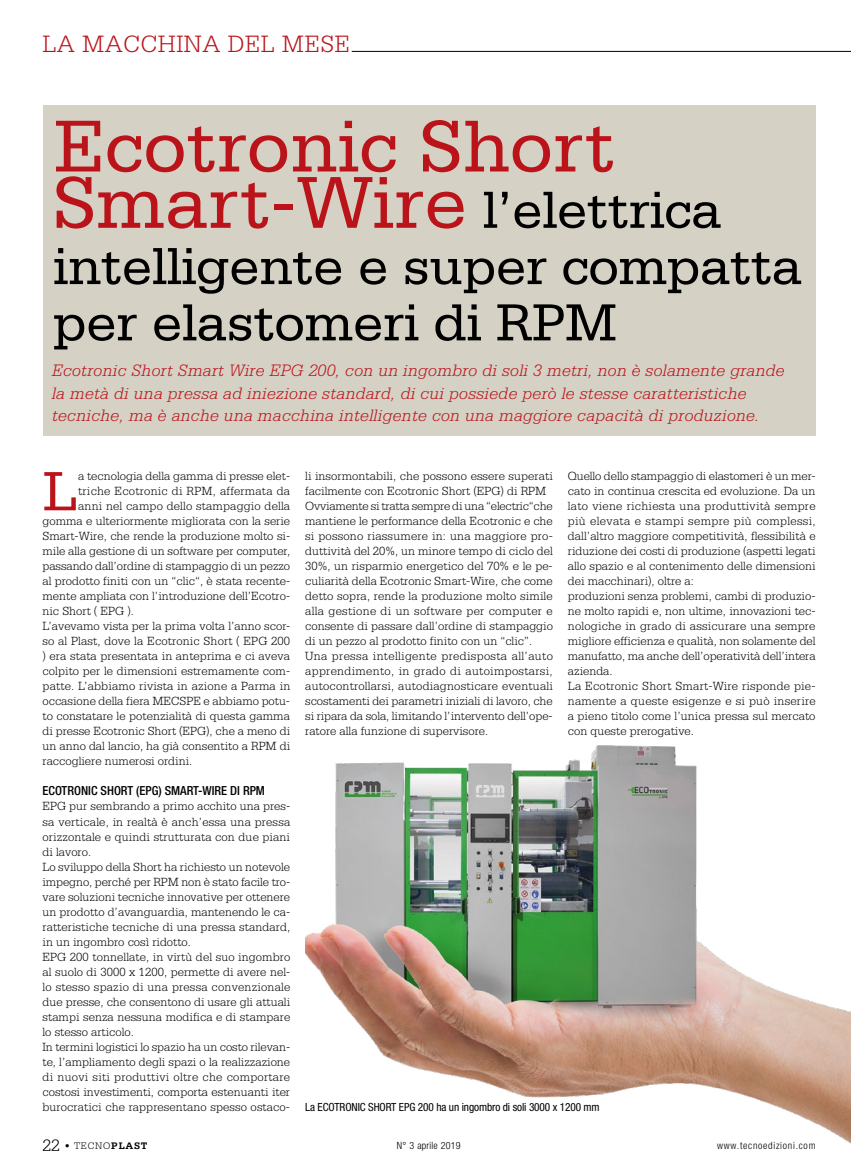
<style>
.page{position:relative;width:851px;height:1170px;background:#fff}
.page>*{position:absolute;margin:0;border:0;box-sizing:border-box;transform-origin:0 0}
.t1{font:77.5px "Serifa LT";color:#ba131a}
.t2{font:58.38px "Serifa LT";color:#ba131a}
.t3{font:55px/56.2px "Serifa LT";letter-spacing:-.01em;color:#000}
.t4{font:300 25px "Serifa LT";letter-spacing:.02em;color:#ba131a}
.t5{font:italic 300 17.5px/22.5px "Serifa LT";letter-spacing:.02em;color:#ba131a}
.t6{font:300 12.5px/15px "Serifa LT";color:#000}
.t7{font:500 condensed 12.5px "Helvetica Neue LT Std";color:#000}
.t8{font:condensed 11.25px "Helvetica Neue LT";letter-spacing:-.01em;color:#000}
.t9{font:300 condensed 10px "Helvetica Neue LT";letter-spacing:.075em;color:#000}
.t10{font:300 10px "Serifa LT";letter-spacing:.075em;color:#000}
.t11{font:300 condensed 10px "Helvetica Neue LT";letter-spacing:.02em;color:#000}
.s1{font-size:77.5px;color:#ba131a}
.s2{font-size:17.5px}
.s3{font-weight:700}
</style>
<div class="page">
<hr style="left:351px;top:51px;width:499px;height:1px;background:#000">
<div style="left:43px;top:105px;width:772px;height:330px;background:#d5d1c5"></div>
<img style="left:305px;top:745px;width:545px;height:398px">
<h3 class="t4" style="left:43px;top:30px;width:309px">LA MACCHINA DEL MESE</h3>
<h1 class="t1" style="left:53px;top:103px;width:563px">Ecotronic Short</h1>
<h3 class="t3" style="left:53px;top:182px;width:750px"><span class="s1">Smart-Wire</span> l’elettrica intelligente e super compatta per elastomeri di RPM</h3>
<p class="t5" style="left:52px;top:359px;width:734px">Ecotronic Short Smart Wire EPG 200, con un ingombro di soli 3 metri, non è solamente grande la metà di una pressa ad iniezione standard, di cui possiede però le stesse caratteristiche tecniche, ma è anche una macchina intelligente con una maggiore capacità di produzione.</p>
<h2 class="t2" style="left:43px;top:459px;width:37px">L</h2>
<p class="t6" style="left:78px;top:469px;width:213px">a tecnologia della gamma di presse elet-</p>
<p class="t6" style="left:78px;top:484px;width:213px">triche Ecotronic di RPM, affermata da</p>
<p class="t6" style="left:78px;top:499px;width:213px">anni nel campo dello stampaggio della</p>
<p class="t6" style="left:43px;top:514px;width:249px">gomma e ulteriormente migliorata con la serie</p>
<p class="t6" style="left:43px;top:529px;width:249px">Smart-Wire, che rende la produzione molto si-</p>
<p class="t6" style="left:43px;top:544px;width:249px">mile alla gestione di un software per computer,</p>
<p class="t6" style="left:43px;top:559px;width:249px">passando dall’ordine di stampaggio di un pezzo</p>
<p class="t6" style="left:43px;top:574px;width:249px">al prodotto finiti con un “clic“, è stata recente-</p>
<p class="t6" style="left:43px;top:589px;width:249px">mente ampliata con l’introduzione dell’Ecotro-</p>
<p class="t6" style="left:43px;top:604px;width:93px">nic Short ( EPG ).</p>
<p class="t6" style="left:43px;top:619px;width:249px">L’avevamo vista per la prima volta l’anno scor-</p>
<p class="t6" style="left:43px;top:634px;width:249px">so al Plast, dove la Ecotronic Short ( EPG 200</p>
<p class="t6" style="left:43px;top:649px;width:249px">) era stata presentata in anteprima e ci aveva</p>
<p class="t6" style="left:43px;top:664px;width:249px">colpito per le dimensioni estremamente com-</p>
<p class="t6" style="left:43px;top:679px;width:249px">patte. L’abbiamo rivista in azione a Parma in</p>
<p class="t6" style="left:43px;top:694px;width:249px">occasione della fiera MECSPE e abbiamo potu-</p>
<p class="t6" style="left:43px;top:709px;width:249px">to constatare le potenzialità di questa gamma</p>
<p class="t6" style="left:43px;top:724px;width:249px">di presse Ecotronic Short (EPG), che a meno di</p>
<p class="t6" style="left:43px;top:739px;width:249px">un anno dal lancio, ha già consentito a RPM di</p>
<p class="t6" style="left:43px;top:754px;width:151px">raccogliere numerosi ordini.</p>
<p class="t7" style="left:43px;top:783px;width:224px">ECOTRONIC SHORT (EPG) SMART-WIRE DI RPM</p>
<p class="t6" style="left:43px;top:799px;width:249px">EPG pur sembrando a primo acchito una pres&shy;sa verticale, in realtà è anch’essa una pressa orizzontale e quindi strutturata con due piani di lavoro.<br>Lo sviluppo della Short ha richiesto un notevole impegno, perché per RPM non è stato facile tro&shy;vare soluzioni tecniche innovative per ottenere un prodotto d’avanguardia, mantenendo le ca&shy;ratteristiche tecniche di una pressa standard, in un ingombro così ridotto.<br>EPG 200 tonnellate, in virtù del suo ingombro al suolo di 3000 x 1200, permette di avere nel&shy;lo stesso spazio di una pressa convenzionale due presse, che consentono di usare gli attuali stampi senza nessuna modifica e di stampare lo stesso articolo.<br>In termini logistici lo spazio ha un costo rilevan&shy;te, l’ampliamento degli spazi o la realizzazione di nuovi siti produttivi oltre che comportare costosi investimenti, comporta estenuanti iter burocratici che rappresentano spesso ostaco-</p>
<p class="t6" style="left:305px;top:469px;width:249px">li insormontabili, che possono essere superati facilmente con Ecotronic Short (EPG) di RPM Ovviamente si tratta sempre di una “electric“che mantiene le performance della Ecotronic e che si possono riassumere in: una maggiore pro&shy;duttività del 20%, un minore tempo di ciclo del 30%, un risparmio energetico del 70% e le pe&shy;culiarità della Ecotronic Smart-Wire, che come detto sopra, rende la produzione molto simile alla gestione di un software per computer e consente di passare dall’ordine di stampaggio di un pezzo al prodotto finito con un “clic”.<br>Una pressa intelligente predisposta all’auto apprendimento, in grado di autoimpostarsi, autocontrollarsi, autodiagnosticare eventuali scostamenti dei parametri iniziali di lavoro, che si ripara da sola, limitando l’intervento dell’ope&shy;ratore alla funzione di supervisore.</p>
<p class="t6" style="left:567px;top:469px;width:249px">Quello dello stampaggio di elastomeri è un mer&shy;cato in continua crescita ed evoluzione. Da un lato viene richiesta una produttività sempre più elevata e stampi sempre più complessi, dall’altro maggiore competitività, flessibilità e riduzione dei costi di produzione (aspetti legati allo spazio e al contenimento delle dimensioni dei macchinari), oltre a:<br>produzioni senza problemi, cambi di produzio&shy;ne molto rapidi e, non ultime, innovazioni tec&shy;nologiche in grado di assicurare una sempre migliore efficienza e qualità, non solamente del manufatto, ma anche dell’operatività dell’intera azienda.<br>La Ecotronic Short Smart-Wire risponde pie&shy;namente a queste esigenze e si può inserire a pieno titolo come l’unica pressa sul mercato con queste prerogative.</p>
<p class="t8" style="left:305px;top:1100px;width:296px">La ECOTRONIC SHORT EPG 200 ha un ingombro di soli 3000 x 1200 mm</p>
<p class="t10" style="left:43px;top:1140px;width:106px"><span class="s2">22</span> • TECNO<span class="s3">PLAST</span></p>
<p class="t11" style="left:397px;top:1140px;width:65px">N° 3 aprile 2019</p>
<p class="t9" style="left:717px;top:1140px;width:100px">www.tecnoedizioni.com</p>
</div>
